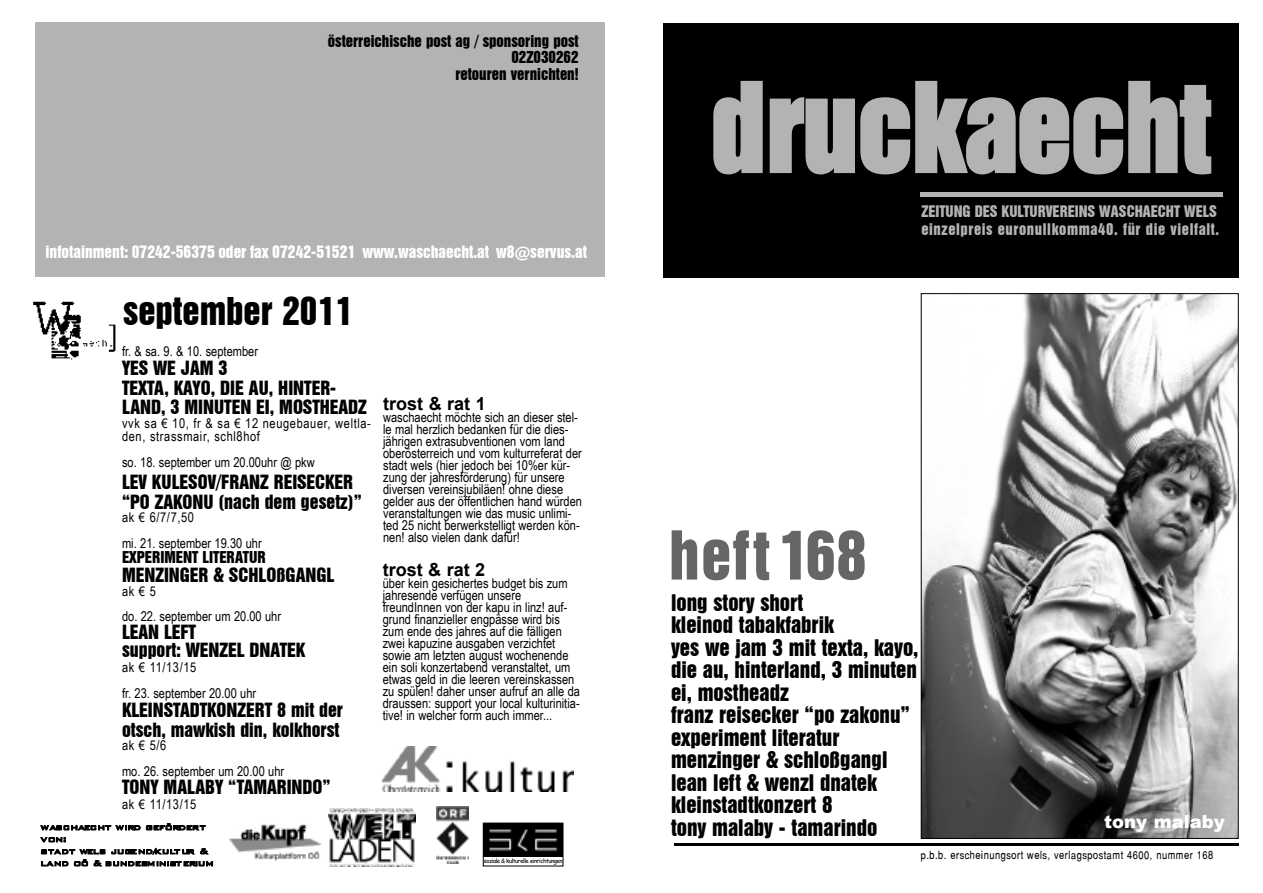
<style>
.page{position:relative;width:1263px;height:893px;background:#fff}
.page>*{position:absolute;margin:0;border:0;box-sizing:border-box;transform-origin:0 0}
.t1{font:111px "Swiss 921 BT Regular A";color:#b3b3b3}
.t2{font:61.5px "Swiss 921 BT Regular A";letter-spacing:.025em;color:#666}
.t3{font:35.1px "Swiss 921 BT Regular A";color:#000}
.t4{font:21px/22.5px "Swiss 921 BT Regular A";color:#000}
.t5{font:18px/19.5px "Swiss 921 BT Regular A";color:#000}
.t6{font:700 18px "Arial";color:#000}
.t7{font:900 18px "Arial";color:#fff}
.t8{font:15.6px "Swiss 921 BT Regular A";color:#fff}
.t9{font:15px/16.5px "Swiss 921 BT Regular A";color:#000;text-align:right}
.t10{font:14.7px "Swiss 921 BT Regular A";letter-spacing:.04em;color:#b3b3b3}
.t11{font:14.55px "Swiss 921 BT Regular A";color:#b3b3b3}
.t12{font:13.5px/12px "Arial Narrow";color:#000}
.t13{font:13.5px/13.5px "Arial Narrow";letter-spacing:.045em;color:#000}
.t14{font:11.25px "Switzerland Narrow Plain";letter-spacing:.045em;color:#000}
.t15{font:500 10.5px/12px "Bank Gothic BT";color:#000}
.t16{font:6px "Comic Sans MS";letter-spacing:-.075em;color:#000}
</style>
<div class="page">
<div style="left:35px;top:23px;width:570px;height:254px;background:#b3b3b3"></div>
<img style="left:383px;top:747px;width:191px;height:44px">
<img style="left:923px;top:295px;width:313px;height:541px">
<div style="left:663px;top:23px;width:575px;height:254px;background:#000"></div>
<hr style="left:920px;top:192px;width:302px;height:4px;background:#b3b3b3">
<img style="left:33px;top:301px;width:83px;height:59px">
<img style="left:485px;top:825px;width:76px;height:32px">
<div style="left:483px;top:823px;width:80px;height:43px;border:1px solid #000"></div>
<img style="left:436px;top:806px;width:32px;height:57px">
<hr style="left:674px;top:843px;width:565px;height:3px;background:#000">
<svg style="left:329px;top:866px;width:85px;height:1px"></svg>
<img style="left:328px;top:808px;width:88px;height:58px">
<img style="left:229px;top:824px;width:93px;height:37px">
<p class="t9" style="left:328px;top:32px;width:252px">österreichische post ag / sponsoring post<br>02Z030262<br>retouren vernichten!</p>
<p class="t8" style="left:45px;top:242px;width:543px">infotainment: 07242-56375 oder fax 07242-51521 www.waschaecht.at w8@servus.at</p>
<h3 class="t3" style="left:123px;top:288px;width:231px">september 2011</h3>
<p class="t12" style="left:122px;top:345px;width:138px">fr. &amp; sa. 9. &amp; 10. september</p>
<h3 class="t5" style="left:122px;top:358px;width:246px">YES WE JAM 3<br>TEXTA, KAYO, DIE AU, HINTER-<br>LAND, 3 MINUTEN EI, MOSTHEADZ</h3>
<p class="t13" style="left:122px;top:416px;width:250px">vvk sa € 10, fr &amp; sa € 12 neugebauer, weltla&shy;den, strassmair, schl8hof</p>
<p class="t12" style="left:122px;top:456px;width:194px">so. 18. september um 20.00uhr @ pkw</p>
<h3 class="t5" style="left:122px;top:472px;width:241px">LEV KULESOV/FRANZ REISECKER “PO ZAKONU (nach dem gesetz)”</h3>
<p class="t12" style="left:122px;top:505px;width:141px;line-height:25.5px">ak € 6/7/7,50<br>mi. 21. september 19.30 uhr</p>
<p class="t9" style="left:122px;top:548px;width:145px">EXPERIMENT LITERATUR</p>
<h3 class="t5" style="left:122px;top:565px;width:214px">MENZINGER &amp; SCHLOßGANGL</h3>
<p class="t12" style="left:122px;top:578px;width:161px;line-height:25.5px">ak € 5<br>do. 22. september um 20.00 uhr</p>
<h3 class="t5" style="left:122px;top:623px;width:185px;line-height:18px">LEAN LEFT<br>support: WENZEL DNATEK</h3>
<p class="t12" style="left:122px;top:655px;width:136px;line-height:25.5px">ak € 11/13/15<br>fr. 23. september 20.00 uhr</p>
<h3 class="t5" style="left:122px;top:700px;width:222px">KLEINSTADTKONZERT 8 mit der otsch, mawkish din, kolkhorst</h3>
<p class="t12" style="left:122px;top:733px;width:164px;line-height:25.5px">ak € 5/6<br>mo. 26. september um 20.00 uhr</p>
<h3 class="t5" style="left:122px;top:777px;width:210px">TONY MALABY “TAMARINDO”</h3>
<p class="t12" style="left:122px;top:798px;width:76px">ak € 11/13/15</p>
<p class="t15" style="left:41px;top:821px;width:175px">waschaecht wird gefördert von:<br>stadt wels jugend/kultur &amp; land oö &amp; bundesministerium</p>
<h3 class="t6" style="left:383px;top:394px;width:104px">trost &amp; rat 1</h3>
<p class="t12" style="left:383px;top:411px;width:200px">waschaecht möchte sich an dieser stel&shy;le mal herzlich bedanken für die dies&shy;jährigen extrasubventionen vom land oberösterreich und vom kulturreferat der stadt wels (hier jedoch bei 10%er kür&shy;zung der jahresförderung) für unsere diversen vereinsjubiläen! ohne diese gelder aus der öffentlichen hand würden veranstaltungen wie das music unlimi&shy;ted 25 nicht berwerkstelligt werden kön&shy;nen! also vielen dank dafür!</p>
<h3 class="t6" style="left:383px;top:560px;width:104px">trost &amp; rat 2</h3>
<p class="t12" style="left:383px;top:577px;width:199px">über kein gesichertes budget bis zum jahresende verfügen unsere freundInnen von der kapu in linz! auf&shy;grund finanzieller engpässe wird bis zum ende des jahres auf die fälligen zwei kapuzine ausgaben verzichtet sowie am letzten august wochenende ein soli konzertabend veranstaltet, um etwas geld in die leeren vereinskassen zu spülen! daher unser aufruf an alle da draussen: support your local kulturinitia&shy;tive! in welcher form auch immer...</p>
<p class="t16" style="left:484px;top:857px;width:80px">soziale &amp; kulturelle einrichtungen</p>
<h1 class="t1" style="left:711px;top:55px;width:501px">druckaecht</h1>
<p class="t11" style="left:921px;top:202px;width:297px">ZEITUNG DES KULTURVEREINS WASCHAECHT WELS</p>
<p class="t10" style="left:921px;top:219px;width:299px">einzelpreis euronullkomma40. für die vielfalt.</p>
<h2 class="t2" style="left:669px;top:515px;width:199px">heft168</h2>
<p class="t4" style="left:671px;top:591px;width:249px">long story short<br>kleinod tabakfabrik<br>yes we jam 3 mit texta, kayo, die au, hinterland, 3 minuten ei, mostheadz<br>franz reisecker “po zakonu” experiment literatur menzinger &amp; schloßgangl lean left &amp; wenzl dnatek kleinstadtkonzert 8<br>tony malaby - tamarindo</p>
<h3 class="t7" style="left:1104px;top:808px;width:122px">tony malaby</h3>
<p class="t14" style="left:921px;top:850px;width:294px">p.b.b. erscheinungsort wels, verlagspostamt 4600, nummer 168</p>
</div>
